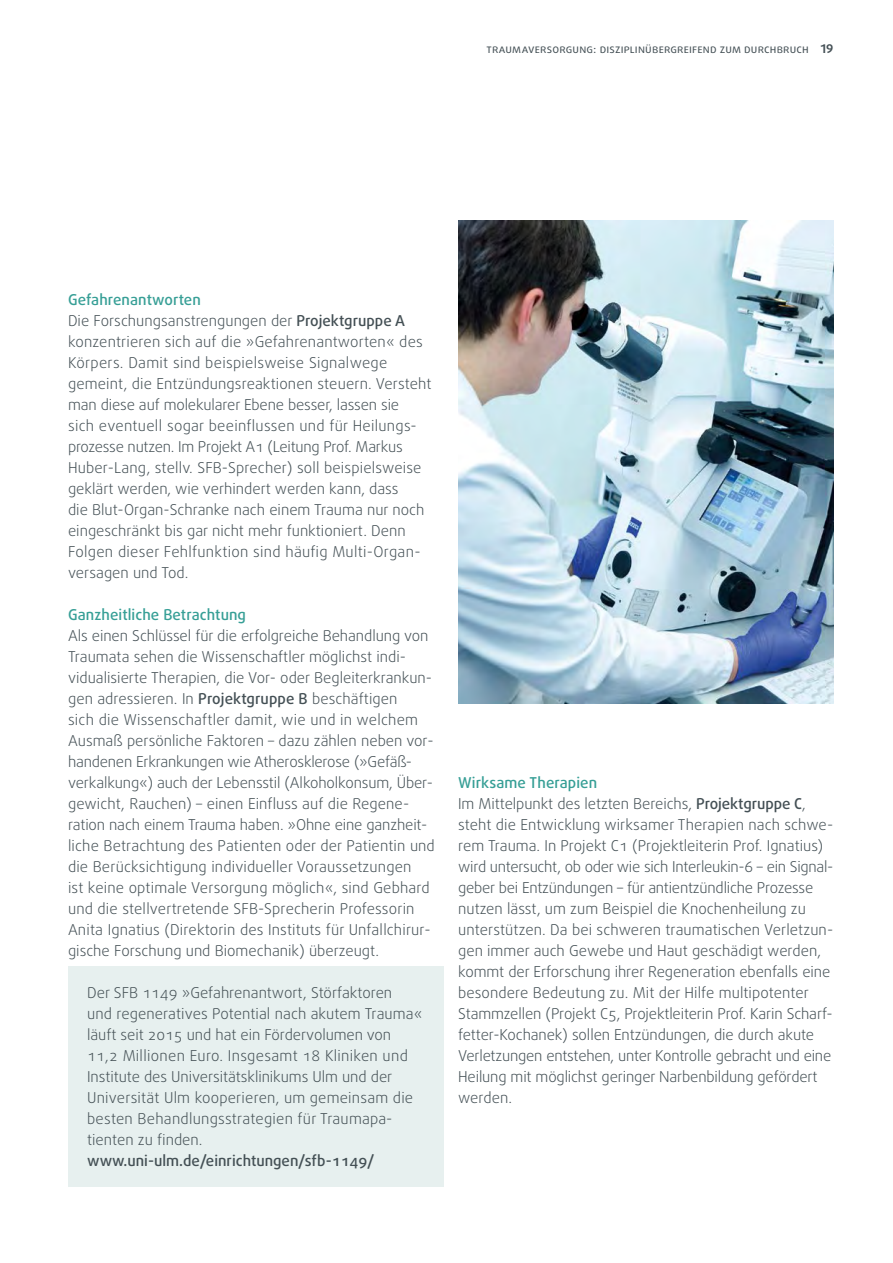
<style>
.page{position:relative;width:893px;height:1263px;background:#fff}
.page>*{position:absolute;margin:0;border:0;box-sizing:border-box;transform-origin:0 0}
.t1{font:300 15px/21px "Daxline Pro";color:#445055}
.t2{font:500 15px "Daxline Pro";letter-spacing:.005em;color:#379f96}
.t3{font:12px "Daxline Pro";letter-spacing:.015em;color:#445055}
.s1{font-weight:700}
.s2{font-weight:500}
</style>
<div class="page">
<img style="left:458px;top:221px;width:375px;height:483px">
<div style="left:68px;top:966px;width:375px;height:221px;background:#e7f0ef"></div>
<p class="t3" style="left:486px;top:40px;width:348px">traumaversorgung: disziplinübergreifend zum durchbruch <span class="s1">19</span></p>
<h3 class="t2" style="left:68px;top:289px;width:134px">Gefahrenantworten</h3>
<p class="t1" style="left:68px;top:310px;width:365px">Die Forschungsanstrengungen der <span class="s2">Projektgruppe A </span>konzentrieren sich auf die »Gefahrenantworten« des Körpers. Damit sind beispielsweise Signalwege gemeint, die Entzündungsreaktionen steuern. Versteht man diese auf molekularer Ebene besser, lassen sie<br>sich eventuell sogar beeinflussen und für Heilungs&shy;prozesse nutzen. Im Projekt A1 (Leitung Prof. Markus Huber-Lang, stellv. SFB-Sprecher) soll beispielsweise geklärt werden, wie verhindert werden kann, dass<br>die Blut-Organ-Schranke nach einem Trauma nur noch eingeschränkt bis gar nicht mehr funktioniert. Denn Folgen dieser Fehlfunktion sind häufig Multi-Organ&shy;versagen und Tod.</p>
<h3 class="t2" style="left:68px;top:604px;width:180px">Ganzheitliche Betrachtung</h3>
<p class="t1" style="left:68px;top:625px;width:368px">Als einen Schlüssel für die erfolgreiche Behandlung von Traumata sehen die Wissenschaftler möglichst indi&shy;vidualisierte Therapien, die Vor- oder Begleiterkrankun&shy;gen adressieren. In <span class="s2">Projektgruppe B</span> beschäftigen<br>sich die Wissenschaftler damit, wie und in welchem Ausmaß persönliche Faktoren – dazu zählen neben vor&shy;handenen Erkrankungen wie Atherosklerose (»Gefäß&shy;verkalkung«) auch der Lebensstil (Alkoholkonsum, Über&shy;gewicht, Rauchen) – einen Einfluss auf die Regene&shy;ration nach einem Trauma haben. »Ohne eine ganzheit&shy;liche Betrachtung des Patienten oder der Patientin und die Berücksichtigung individueller Voraussetzungen<br>ist keine optimale Versorgung möglich«, sind Gebhard und die stellvertretende SFB-Sprecherin Professorin Anita Ignatius (Direktorin des Instituts für Unfallchirur&shy;gische Forschung und Biomechanik) überzeugt.</p>
<p class="t1" style="left:87px;top:982px;width:337px">Der SFB 1149 »Gefahrenantwort, Störfaktoren<br>und regeneratives Potential nach akutem Trauma« läuft seit 2015 und hat ein Fördervolumen von 11,2 Millionen Euro. Insgesamt 18 Kliniken und Institute des Universitätsklinikums Ulm und der Universität Ulm kooperieren, um gemeinsam die besten Behandlungsstrategien für Traumapa&shy;tienten zu finden. <span class="s2">www.uni-ulm.de/einrichtungen/sfb-1149/</span></p>
<h3 class="t2" style="left:458px;top:772px;width:141px">Wirksame Therapien</h3>
<p class="t1" style="left:458px;top:793px;width:377px">Im Mittelpunkt des letzten Bereichs, <span class="s2">Projektgruppe C</span>, steht die Entwicklung wirksamer Therapien nach schwe&shy;rem Trauma. In Projekt C1 (Projektleiterin Prof. Ignatius) wird untersucht, ob oder wie sich Interleukin-6 – ein Signal&shy;geber bei Entzündungen – für antientzündliche Prozesse nutzen lässt, um zum Beispiel die Knochenheilung zu unterstützen. Da bei schweren traumatischen Verletzun&shy;gen immer auch Gewebe und Haut geschädigt werden, kommt der Erforschung ihrer Regeneration ebenfalls eine besondere Bedeutung zu. Mit der Hilfe multipotenter Stammzellen (Projekt C5, Projektleiterin Prof. Karin Scharf&shy;fetter-Kochanek) sollen Entzündungen, die durch akute Verletzungen entstehen, unter Kontrolle gebracht und eine Heilung mit möglichst geringer Narbenbildung gefördert werden.</p>
</div>
